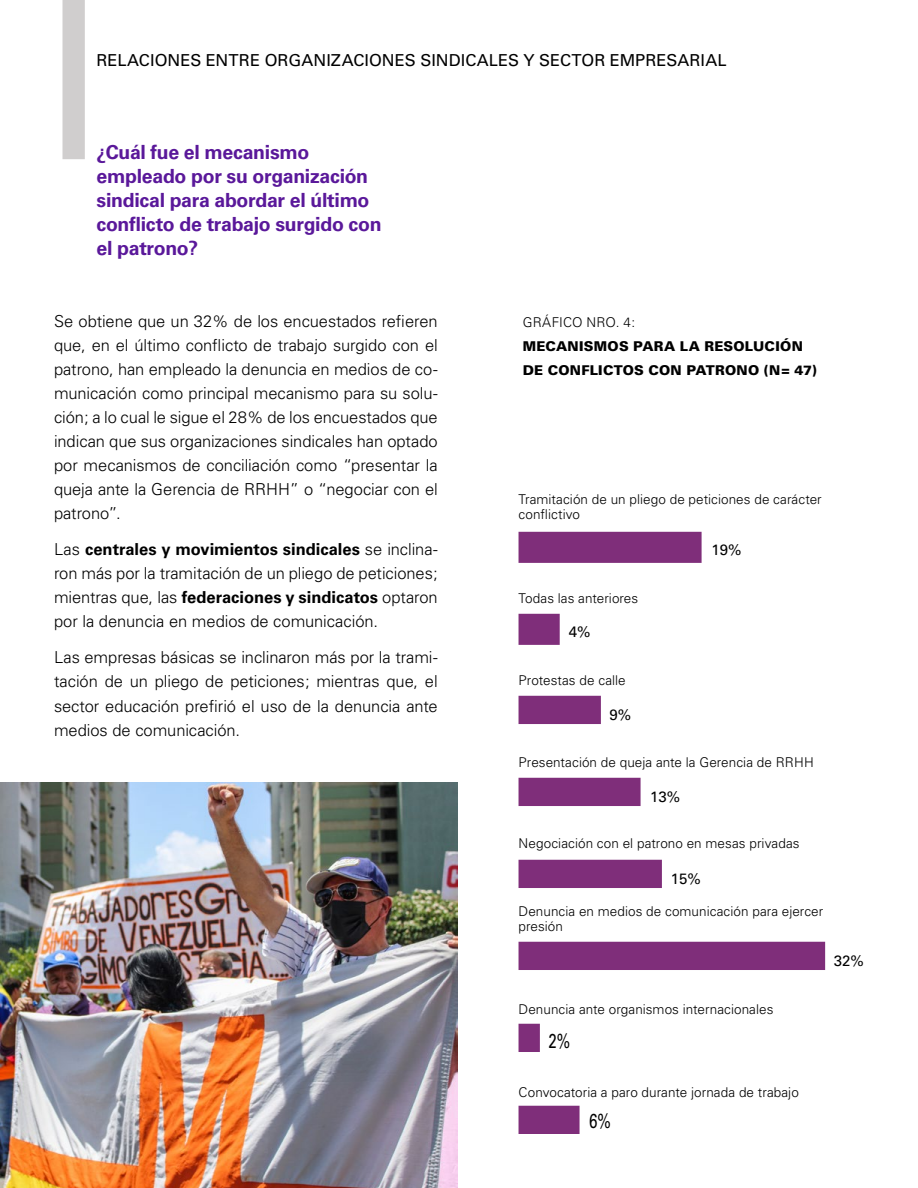
<style>
.page{position:relative;width:918px;height:1188px;background:#fff}
.page>*{position:absolute;margin:0;border:0;box-sizing:border-box;transform-origin:0 0}
.t1{font:20.25px "Univers";color:#000;scale:.74 1}
.t2{font:700 19.5px/24px "Univers";letter-spacing:-.015em;color:#5a189a}
.t3{font:300 16.5px/24px "Univers";letter-spacing:-.005em;color:#000;text-align:justify}
.t4{font:16.5px "Univers";letter-spacing:.005em;color:#000}
.t5{font:15px "Univers";color:#000}
.t6{font:300 13.5px/15px "Univers";letter-spacing:.005em;color:#000}
.t7{font:900 13.5px/24px "Univers";letter-spacing:.015em;color:#000}
.s1{font-weight:700}
</style>
<div class="page">
<div style="left:63px;top:0;width:22px;height:159px;background:#d0cece"></div>
<svg style="left:519px;top:532px;width:306px;height:602px"></svg>
<img style="left:0;top:782px;width:457px;height:406px">
<p class="t4" style="left:97px;top:51px;width:632px">RELACIONES ENTRE ORGANIZACIONES SINDICALES Y SECTOR EMPRESARIAL</p>
<p class="t2" style="left:97px;top:140px;width:287px">¿Cuál fue el mecanismo empleado por su organización sindical para abordar el último conflicto de trabajo surgido con el patrono?</p>
<p class="t3" style="left:54px;top:310px;width:385px">Se obtiene que un 32% de los encuestados refieren que, en el último conflicto de trabajo surgido con el patrono, han empleado la denuncia en medios de co&shy;municación como principal mecanismo para su solu&shy;ción; a lo cual le sigue el 28% de los encuestados que indican que sus organizaciones sindicales han optado por mecanismos de conciliación como “presentar la queja ante la Gerencia de RRHH” o “negociar con el patrono”.</p>
<p class="t3" style="left:54px;top:538px;width:385px">Las <span class="s1">centrales y movimientos sindicales</span> se inclina&shy;ron más por la tramitación de un pliego de peticiones; mientras que, las <span class="s1">federaciones y sindicatos</span> optaron por la denuncia en medios de comunicación.</p>
<p class="t3" style="left:54px;top:646px;width:385px">Las empresas básicas se inclinaron más por la trami&shy;tación de un pliego de peticiones; mientras que, el sector educación prefirió el uso de la denuncia ante medios de comunicación.</p>
<p class="t6" style="left:523px;top:315px;width:114px">GRÁFICO NRO. 4:</p>
<p class="t7" style="left:523px;top:334px;width:296px">MECANISMOS PARA LA RESOLUCIÓN<br>DE CONFLICTOS CON PATRONO (N= 47)</p>
<p class="t6" style="left:519px;top:492px;width:305px">Tramitación de un pliego de peticiones de carácter conflictivo</p>
<p class="t5" style="left:711px;top:541px;width:32px">19%</p>
<p class="t6" style="left:519px;top:591px;width:121px">Todas las anteriores</p>
<p class="t5" style="left:569px;top:623px;width:23px">4%</p>
<p class="t6" style="left:519px;top:673px;width:109px">Protestas de calle</p>
<p class="t5" style="left:610px;top:705px;width:23px">9%</p>
<p class="t6" style="left:519px;top:755px;width:297px">Presentación de queja ante la Gerencia de RRHH</p>
<p class="t5" style="left:650px;top:788px;width:32px">13%</p>
<p class="t6" style="left:519px;top:836px;width:283px">Negociación con el patrono en mesas privadas</p>
<p class="t5" style="left:671px;top:870px;width:32px">15%</p>
<p class="t6" style="left:519px;top:904px;width:306px">Denuncia en medios de comunicación para ejercer presión</p>
<p class="t5" style="left:834px;top:952px;width:32px">32%</p>
<p class="t6" style="left:519px;top:1002px;width:256px">Denuncia ante organismos internacionales</p>
<p class="t1" style="left:548px;top:1029px;width:31px">2%</p>
<p class="t6" style="left:519px;top:1085px;width:282px">Convocatoria a paro durante jornada de trabajo</p>
<p class="t1" style="left:589px;top:1109px;width:31px">6%</p>
</div>
